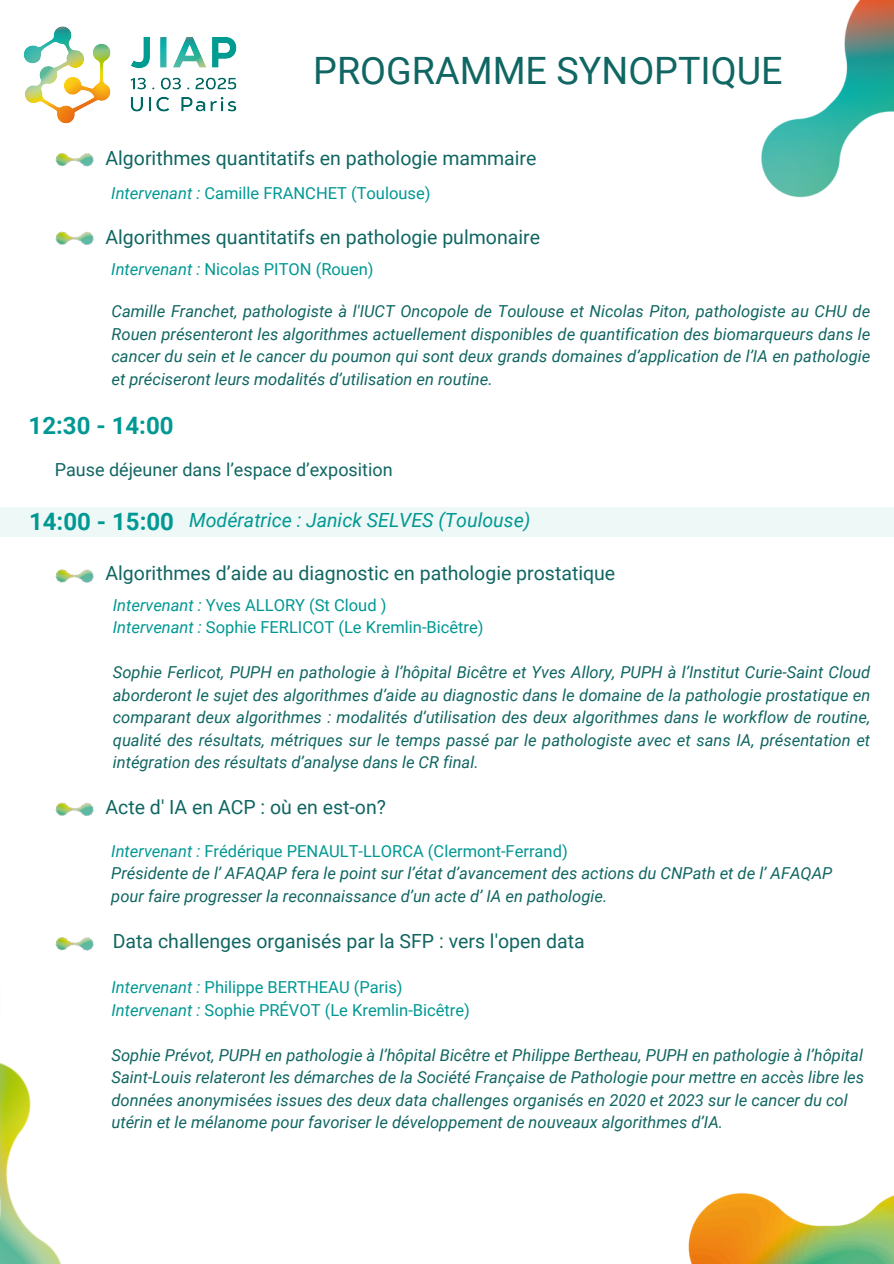
<style>
.page{position:relative;width:894px;height:1264px;background:#fff}
.page>*{position:absolute;margin:0;border:0;box-sizing:border-box;transform-origin:0 0}
.t1{font:37.65px "Roboto";color:#106662}
.t2{font:700 24px "Roboto";color:#009893}
.t3{font:19.5px "Roboto";color:#106662}
.t4{font:italic 19.5px "Roboto";color:#009893}
.t5{font:18px "Roboto";color:#106662}
.t6{font:italic 16.5px/22.5px "Roboto";color:#106662;text-align:justify}
.t7{font:16.5px "Roboto";color:#009893}
.s1{font-style:italic}
</style>
<div class="page">
<img style="left:55px;top:153px;width:39px;height:14px">
<img style="left:55px;top:231px;width:39px;height:14px">
<img style="left:55px;top:569px;width:39px;height:14px">
<div style="left:0;top:507px;width:893px;height:29px;background:#eef8f7"></div>
<img style="left:55px;top:802px;width:39px;height:15px">
<img style="left:55px;top:937px;width:39px;height:14px">
<img style="left:761px;top:0;width:132px;height:198px">
<img style="left:688px;top:1193px;width:205px;height:70px">
<img style="left:0;top:1063px;width:61px;height:200px">
<img style="left:23px;top:26px;width:214px;height:98px">
<p class="t1" style="left:313px;top:49px;width:471px">PROGRAMME SYNOPTIQUE</p>
<p class="t3" style="left:105px;top:147px;width:432px">Algorithmes quantitatifs en pathologie mammaire</p>
<p class="t7" style="left:111px;top:183px;width:320px"><span class="s1">Intervenant :</span> Camille FRANCHET (Toulouse)</p>
<p class="t3" style="left:105px;top:225px;width:436px">Algorithmes quantitatifs en pathologie pulmonaire</p>
<h2 class="t7" style="left:111px;top:260px;width:264px"><span class="s1">Intervenant :</span> Nicolas PITON (Rouen)</h2>
<p class="t6" style="left:111px;top:300px;width:760px">Camille Franchet, pathologiste à l'IUCT Oncopole de Toulouse et Nicolas Piton, pathologiste au CHU de Rouen présenteront les algorithmes actuellement disponibles de quantification des biomarqueurs dans le cancer du sein et le cancer du poumon qui sont deux grands domaines d’application de l’IA en pathologie et préciseront leurs modalités d’utilisation en routine.</p>
<h1 class="t2" style="left:29px;top:411px;width:146px">12:30 - 14:00</h1>
<h3 class="t5" style="left:55px;top:459px;width:339px">Pause déjeuner dans l’espace d’exposition</h3>
<p class="t4" style="left:189px;top:509px;width:343px">Modératrice : Janick SELVES (Toulouse)</p>
<p class="t2" style="left:29px;top:507px;width:146px">14:00 - 15:00</p>
<p class="t3" style="left:105px;top:562px;width:511px">Algorithmes d’aide au diagnostic en pathologie prostatique</p>
<p class="t7" style="left:113px;top:595px;width:275px"><span class="s1">Intervenant :</span> Yves ALLORY (St Cloud )</p>
<p class="t7" style="left:113px;top:618px;width:372px"><span class="s1">Intervenant :</span> Sophie FERLICOT (Le Kremlin-Bicêtre)</p>
<p class="t6" style="left:113px;top:661px;width:758px">Sophie Ferlicot, PUPH en pathologie à l’hôpital Bicêtre et Yves Allory, PUPH à l’Institut Curie-Saint Cloud aborderont le sujet des algorithmes d’aide au diagnostic dans le domaine de la pathologie prostatique en comparant deux algorithmes : modalités d’utilisation des deux algorithmes dans le workflow de routine, qualité des résultats, métriques sur le temps passé par le pathologiste avec et sans IA, présentation et intégration des résultats d’analyse dans le CR final.</p>
<h3 class="t3" style="left:105px;top:796px;width:282px">Acte d' IA en ACP : où en est-on?</h3>
<p class="t7" style="left:111px;top:841px;width:458px"><span class="s1">Intervenant :</span> Frédérique PENAULT-LLORCA (Clermont-Ferrand)</p>
<p class="t6" style="left:111px;top:862px;width:722px">Présidente de l’ AFAQAP fera le point sur l’état d’avancement des actions du CNPath et de l’ AFAQAP pour faire progresser la reconnaissance d’un acte d’ IA en pathologie.</p>
<h3 class="t3" style="left:113px;top:930px;width:473px">Data challenges organisés par la SFP : vers l'open data</h3>
<h2 class="t7" style="left:111px;top:977px;width:292px"><span class="s1">Intervenant :</span> Philippe BERTHEAU (Paris)</h2>
<h3 class="t7" style="left:111px;top:1000px;width:360px"><span class="s1">Intervenant :</span> Sophie PRÉVOT (Le Kremlin-Bicêtre)</h3>
<h3 class="t6" style="left:111px;top:1043px;width:754px;text-align:left">Sophie Prévot, PUPH en pathologie à l’hôpital Bicêtre et Philippe Bertheau, PUPH en pathologie à l’hôpital Saint-Louis relateront les démarches de la Société Française de Pathologie pour mettre en accès libre les données anonymisées issues des deux data challenges organisés en 2020 et 2023 sur le cancer du col utérin et le mélanome pour favoriser le développement de nouveaux algorithmes d’IA.</h3>
</div>
